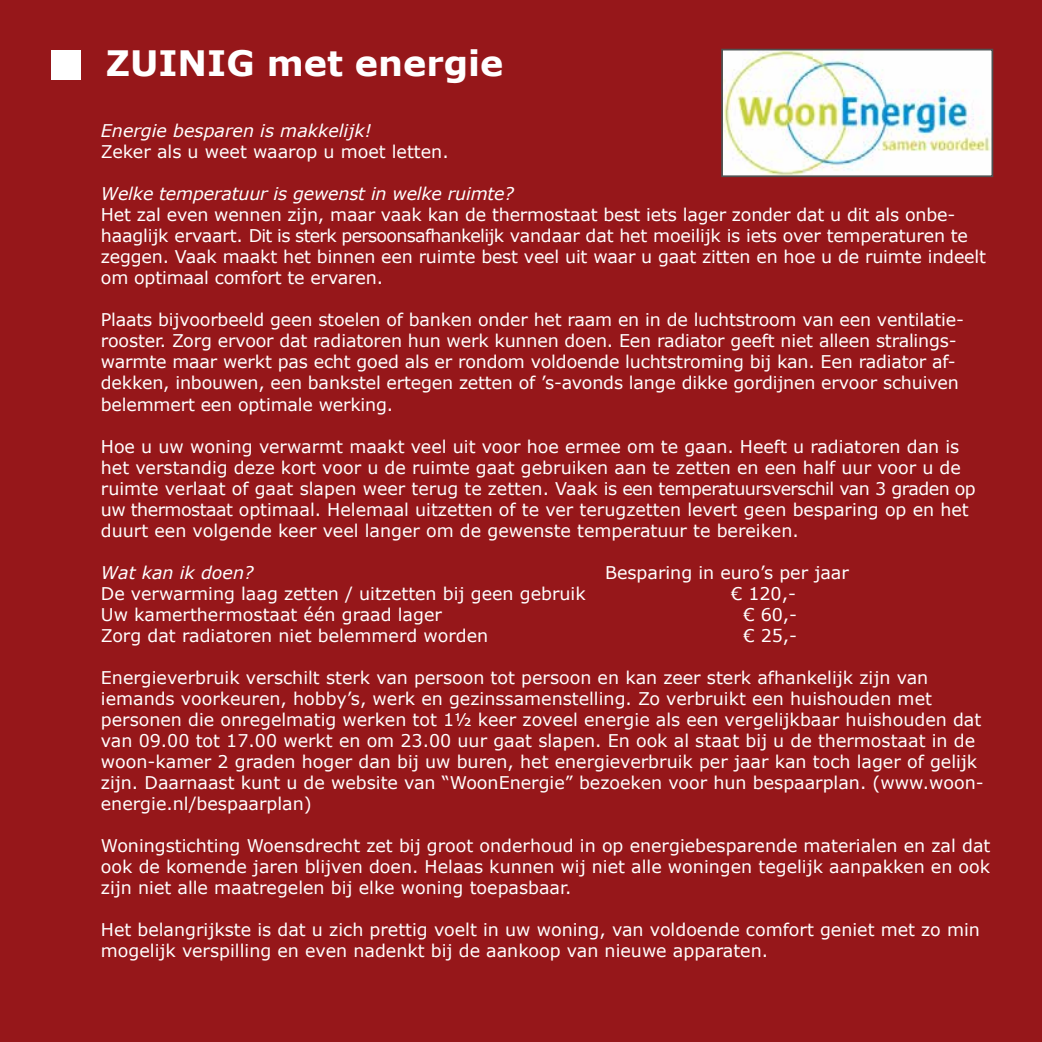
<style>
.page{position:relative;width:1042px;height:1042px;background:#96171a}
.page>*{position:absolute;margin:0;border:0;box-sizing:border-box;transform-origin:0 0}
.t1{font:700 35px "Verdana";color:#fff}
.t2{font:17.5px/21px "Verdana";color:#fff}
.t3{font:italic 17.5px "Verdana";letter-spacing:-.01em;color:#fff}
</style>
<div class="page">
<div style="left:51px;top:50px;width:30px;height:29px;background:#fff"></div>
<img style="left:724px;top:52px;width:266px;height:122px">
<div style="left:721px;top:49px;width:272px;height:128px;border:2px solid #4f5252"></div>
<h1 class="t1" style="left:106px;top:39px;width:399px">ZUINIG met energie</h1>
<p class="t3" style="left:101px;top:119px;width:272px">Energie besparen is makkelijk!</p>
<p class="t2" style="left:101px;top:141px;width:349px">Zeker als u weet waarop u moet letten.</p>
<p class="t3" style="left:101px;top:182px;width:415px">Welke temperatuur is gewenst in welke ruimte?</p>
<p class="t2" style="left:101px;top:204px;width:886px">Het zal even wennen zijn, maar vaak kan de thermostaat best iets lager zonder dat u dit als onbe&shy;haaglijk ervaart. Dit is sterk persoonsafhankelijk vandaar dat het moeilijk is iets over temperaturen te zeggen. Vaak maakt het binnen een ruimte best veel uit waar u gaat zitten en hoe u de ruimte indeelt om optimaal comfort te ervaren.</p>
<p class="t2" style="left:101px;top:309px;width:864px">Plaats bijvoorbeeld geen stoelen of banken onder het raam en in de luchtstroom van een ventilatie&shy;rooster. Zorg ervoor dat radiatoren hun werk kunnen doen. Een radiator geeft niet alleen stralings&shy;warmte maar werkt pas echt goed als er rondom voldoende luchtstroming bij kan. Een radiator af&shy;dekken, inbouwen, een bankstel ertegen zetten of ’s-avonds lange dikke gordijnen ervoor schuiven belemmert een optimale werking.</p>
<p class="t2" style="left:101px;top:435px;width:876px">Hoe u uw woning verwarmt maakt veel uit voor hoe ermee om te gaan. Heeft u radiatoren dan is het verstandig deze kort voor u de ruimte gaat gebruiken aan te zetten en een half uur voor u de ruimte verlaat of gaat slapen weer terug te zetten. Vaak is een temperatuursverschil van 3 graden op uw thermostaat optimaal. Helemaal uitzetten of te ver terugzetten levert geen besparing op en het duurt een volgende keer veel langer om de gewenste temperatuur te bereiken.</p>
<p class="t3" style="left:101px;top:560px;width:154px">Wat kan ik doen?</p>
<p class="t2" style="left:605px;top:561px;width:245px">Besparing in euro’s per jaar</p>
<p class="t2" style="left:101px;top:582px;width:486px">De verwarming laag zetten / uitzetten bij geen gebruik</p>
<p class="t2" style="left:731px;top:582px;width:66px">€ 120,-</p>
<p class="t2" style="left:101px;top:603px;width:343px">Uw kamerthermostaat één graad lager</p>
<p class="t2" style="left:743px;top:603px;width:55px">€ 60,-</p>
<p class="t2" style="left:101px;top:624px;width:389px">Zorg dat radiatoren niet belemmerd worden</p>
<p class="t2" style="left:743px;top:624px;width:55px">€ 25,-</p>
<p class="t2" style="left:101px;top:666px;width:884px">Energieverbruik verschilt sterk van persoon tot persoon en kan zeer sterk afhankelijk zijn van iemands voorkeuren, hobby’s, werk en gezinssamenstelling. Zo verbruikt een huishouden met personen die onregelmatig werken tot 1½ keer zoveel energie als een vergelijkbaar huishouden dat van 09.00 tot 17.00 werkt en om 23.00 uur gaat slapen. En ook al staat bij u de thermostaat in de woon-kamer 2 graden hoger dan bij uw buren, het energieverbruik per jaar kan toch lager of gelijk zijn. Daarnaast kunt u de website van “WoonEnergie” bezoeken voor hun bespaarplan. (www.woon&shy;energie.nl/bespaarplan)</p>
<p class="t2" style="left:101px;top:834px;width:891px;text-align:justify">Woningstichting Woensdrecht zet bij groot onderhoud in op energiebesparende materialen en zal dat ook de komende jaren blijven doen. Helaas kunnen wij niet alle woningen tegelijk aanpakken en ook zijn niet alle maatregelen bij elke woning toepasbaar.</p>
<p class="t2" style="left:101px;top:918px;width:880px">Het belangrijkste is dat u zich prettig voelt in uw woning, van voldoende comfort geniet met zo min mogelijk verspilling en even nadenkt bij de aankoop van nieuwe apparaten.</p>
</div>
